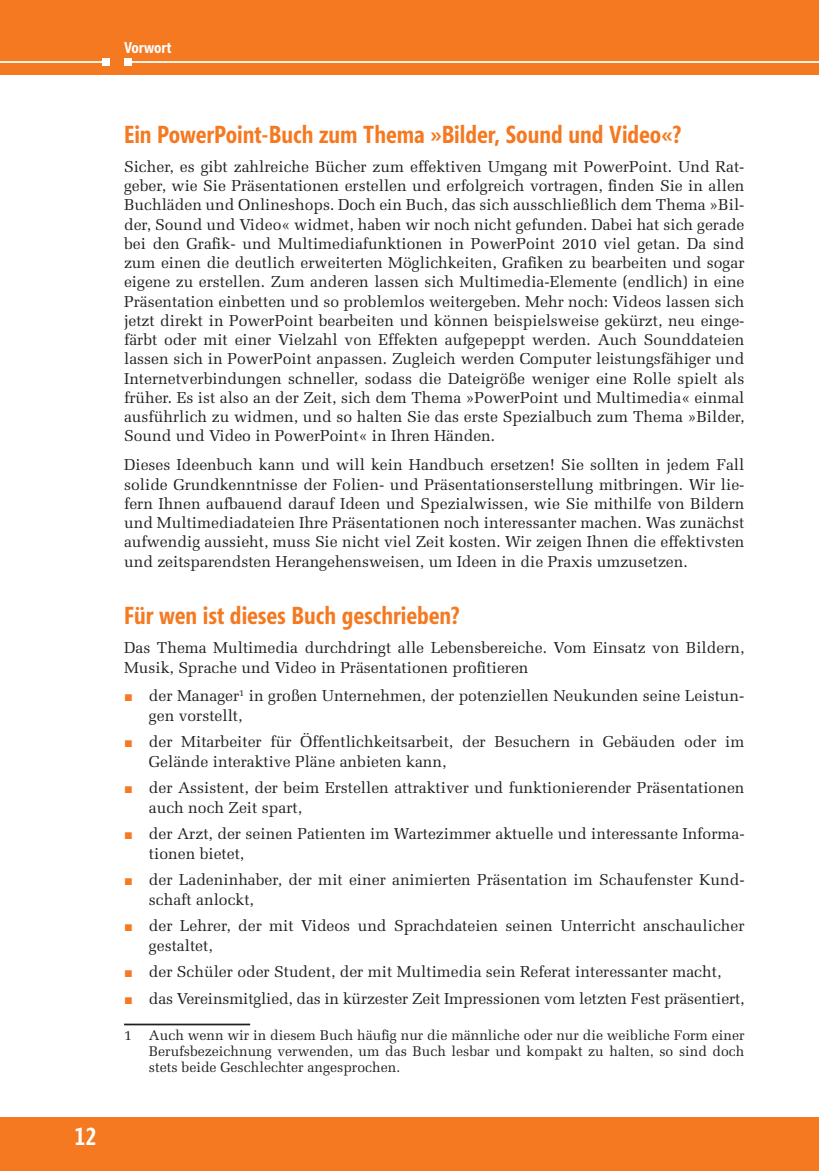
<style>
.page{position:relative;width:819px;height:1171px;background:#fff}
.page>*{position:absolute;margin:0;border:0;box-sizing:border-box;transform-origin:0 0}
.t1{font:700 24.5px "Segoe Condensed";color:#f47921}
.t2{font:700 24.5px "Segoe Condensed";color:#fff}
.t3{font:15.75px/19.2px "Melior";color:#231f20}
.t4{font:700 15.75px "Segoe Condensed";color:#fff}
.t5{font:14px/15.8px "Melior";color:#231f20;text-align:justify}
</style>
<div class="page">
<div style="left:0;top:0;width:819px;height:75px;background:#f47921"></div>
<div style="left:0;top:1117px;width:819px;height:54px;background:#f47921"></div>
<hr style="left:0;top:61px;width:106px;height:2px;background:#fff">
<div style="left:102px;top:59px;width:7px;height:7px;background:#fff"></div>
<hr style="left:128px;top:61px;width:691px;height:2px;background:#fff">
<div style="left:124px;top:59px;width:7px;height:7px;background:#fff"></div>
<hr style="left:124px;top:1023px;width:126px;height:2px;background:#231f20">
<h1 class="t2" style="left:74px;top:1122px;width:23px">12</h1>
<p class="t4" style="left:124px;top:38px;width:49px">Vorwort</p>
<h1 class="t1" style="left:124px;top:120px;width:558px">Ein PowerPoint-Buch zum Thema »Bilder, Sound und Video«?</h1>
<p class="t3" style="left:124px;top:157px;width:622px;text-align:justify">Sicher, es gibt zahlreiche Bücher zum effektiven Umgang mit PowerPoint. Und Rat&shy;geber, wie Sie Präsentationen erstellen und erfolgreich vortragen, finden Sie in allen Buchläden und Onlineshops. Doch ein Buch, das sich ausschließlich dem Thema »Bil&shy;der, Sound und Video« widmet, haben wir noch nicht gefunden. Dabei hat sich gerade bei den Grafik- und Multimediafunktionen in PowerPoint 2010 viel getan. Da sind zum einen die deutlich erweiterten Möglichkeiten, Grafiken zu bearbeiten und sogar eigene zu erstellen. Zum anderen lassen sich Multimedia-Elemente (endlich) in eine Präsentation einbetten und so problemlos weitergeben. Mehr noch: Videos lassen sich jetzt direkt in PowerPoint bearbeiten und können beispielsweise gekürzt, neu einge&shy;färbt oder mit einer Vielzahl von Effekten aufgepeppt werden. Auch Sounddateien lassen sich in PowerPoint anpassen. Zugleich werden Computer leistungsfähiger und Internetverbindungen schneller, sodass die Dateigröße weniger eine Rolle spielt als früher. Es ist also an der Zeit, sich dem Thema »PowerPoint und Multimedia« einmal ausführlich zu widmen, und so halten Sie das erste Spezialbuch zum Thema »Bilder, Sound und Video in PowerPoint« in Ihren Händen.</p>
<p class="t3" style="left:124px;top:455px;width:622px;text-align:justify">Dieses Ideenbuch kann und will kein Handbuch ersetzen! Sie sollten in jedem Fall solide Grundkenntnisse der Folien- und Präsentationserstellung mitbringen. Wir lie&shy;fern Ihnen aufbauend darauf Ideen und Spezialwissen, wie Sie mithilfe von Bildern und Multimediadateien Ihre Präsentationen noch interessanter machen. Was zunächst aufwendig aussieht, muss Sie nicht viel Zeit kosten. Wir zeigen Ihnen die effektivsten und zeitsparendsten Herangehensweisen, um Ideen in die Praxis umzusetzen.</p>
<h1 class="t1" style="left:124px;top:601px;width:337px">Für wen ist dieses Buch geschrieben?</h1>
<p class="t3" style="left:124px;top:638px;width:622px">Das Thema Multimedia durchdringt alle Lebensbereiche. Vom Einsatz von Bildern,<br>Musik, Sprache und Video in Präsentationen profitieren</p>
<p class="t3" style="left:149px;top:686px;width:597px">der Manager<sup>1</sup> in großen Unternehmen, der potenziellen Neukunden seine Leistun&shy;gen vorstellt,</p>
<p class="t3" style="left:149px;top:732px;width:597px">der Mitarbeiter für Öffentlichkeitsarbeit, der Besuchern in Gebäuden oder im<br>Gelände interaktive Pläne anbieten kann,</p>
<p class="t3" style="left:149px;top:778px;width:597px">der Assistent, der beim Erstellen attraktiver und funktionierender Präsentationen auch noch Zeit spart,</p>
<p class="t3" style="left:149px;top:824px;width:597px">der Arzt, der seinen Patienten im Wartezimmer aktuelle und interessante Informa&shy;tionen bietet,</p>
<p class="t3" style="left:149px;top:870px;width:597px">der Ladeninhaber, der mit einer animierten Präsentation im Schaufenster Kund&shy;schaft anlockt,</p>
<p class="t3" style="left:149px;top:916px;width:597px">der Lehrer, der mit Videos und Sprachdateien seinen Unterricht anschaulicher gestaltet,</p>
<p class="t3" style="left:149px;top:958px;width:597px;line-height:26.8px">der Schüler oder Student, der mit Multimedia sein Referat interessanter macht, das Vereinsmitglied, das in kürzester Zeit Impressionen vom letzten Fest präsentiert,</p>
<p class="t5" style="left:149px;top:1027px;width:597px;text-indent:-25px">1 Auch wenn wir in diesem Buch häufig nur die männliche oder nur die weibliche Form einer Berufsbezeichnung verwenden, um das Buch lesbar und kompakt zu halten, so sind doch stets beide Geschlechter angesprochen.</p>
</div>
